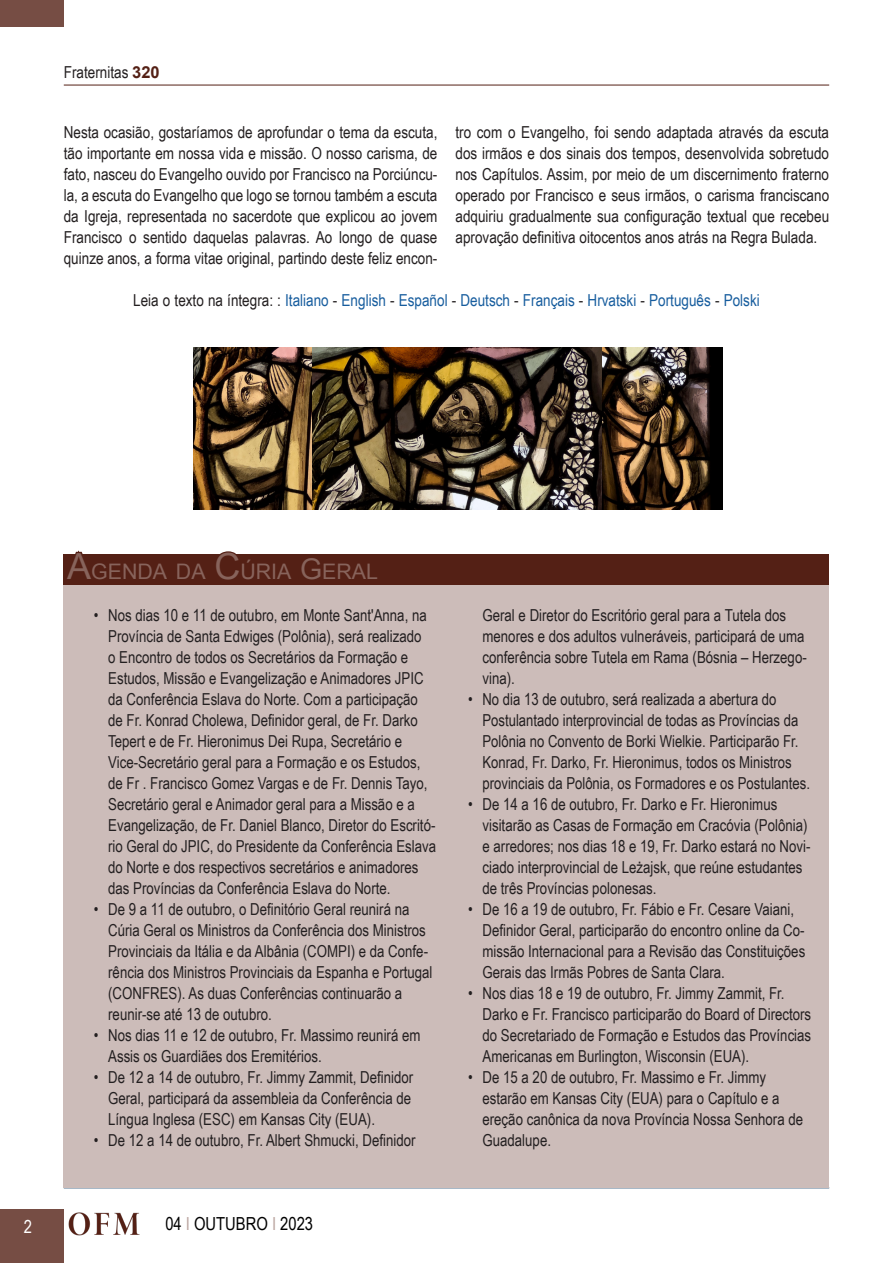
<style>
.page{position:relative;width:893px;height:1263px;background:#fff}
.page>*{position:absolute;margin:0;border:0;box-sizing:border-box;transform-origin:0 0}
.Titolo_piccolo{font:21.3px "Arial";color:#87635b}
.t1{font:18px "Arial Narrow";color:#000}
.t2{font:18px "Arial Narrow";color:#fff}
.Testo_normal{font:16.5px/21px "Arial Narrow";color:#231f20}
.Titolo{font:16.5px "Arial Narrow";color:#175d9e}
.s1{font-family:"Arial";font-weight:700;color:#542015}
.s2{color:#231f20}
.s3{font-size:36px;color:#542015}
.s4{font-size:28.5px}
.s5{color:#bba6a1}
</style>
<div class="page">
<div style="left:0;top:1209px;width:64px;height:54px;background:#764d44"></div>
<hr style="left:64px;top:85px;width:765px;height:1px;background:#542015">
<div style="left:0;top:0;width:64px;height:27px;background:#764d44"></div>
<img style="left:69px;top:1212px;width:71px;height:24px">
<hr style="left:64px;top:1187px;width:765px;height:1px;background:#0a3963">
<div style="left:64px;top:579px;width:765px;height:608px;background:#ccbcb9"></div>
<img style="left:312px;top:348px;width:410px;height:162px">
<img style="left:194px;top:348px;width:118px;height:162px">
<div style="left:64px;top:554px;width:765px;height:30px;background:#542015"></div>
<p class="Testo_normal" style="left:64px;top:61px;width:97px">Fraternitas <span class="s1">320</span></p>
<p class="Testo_normal" style="left:64px;top:121px;width:375px;text-align:justify">Nesta ocasião, gostaríamos de aprofundar o tema da escuta, tão importante em nossa vida e missão. O nosso carisma, de fato, nasceu do Evangelho ouvido por Francisco na Porciúncu&shy;la, a escuta do Evangelho que logo se tornou também a escuta da Igreja, representada no sacerdote que explicou ao jovem Francisco o sentido daquelas palavras. Ao longo de quase quinze anos, a forma vitae original, partindo deste feliz encon-</p>
<p class="Testo_normal" style="left:455px;top:121px;width:375px;text-align:justify">tro com o Evangelho, foi sendo adaptada através da escuta dos irmãos e dos sinais dos tempos, desenvolvida sobretudo nos Capítulos. Assim, por meio de um discernimento fraterno operado por Francisco e seus irmãos, o carisma franciscano adquiriu gradualmente sua configuração textual que recebeu aprovação definitiva oitocentos anos atrás na Regra Bulada.</p>
<p class="Titolo" style="left:133px;top:288px;width:628px"><span class="s2">Leia o texto na íntegra: :</span> Italiano <span class="s2">-</span> English <span class="s2">-</span> Español <span class="s2">-</span> Deutsch <span class="s2">-</span> Français <span class="s2">-</span> Hrvatski <span class="s2">-</span> Português <span class="s2">-</span> Polski</p>
<p class="t2" style="left:24px;top:1213px;width:10px">2</p>
<p class="Titolo_piccolo" style="left:67px;top:558px;width:312px"><span class="s3">A</span>genda da <span class="s3">C</span>úria <span class="s4">G</span>eral</p>
<p class="Testo_normal" style="left:108px;top:604px;width:329px;text-indent:-14px">• Nos dias 10 e 11 de outubro, em Monte Sant'Anna, na Província de Santa Edwiges (Polônia), será realizado<br>o Encontro de todos os Secretários da Formação e Estudos, Missão e Evangelização e Animadores JPIC da Conferência Eslava do Norte. Com a participação de Fr. Konrad Cholewa, Definidor geral, de Fr. Darko Tepert e de Fr. Hieronimus Dei Rupa, Secretário e Vice-Secretário geral para a Formação e os Estudos, de Fr . Francisco Gomez Vargas e de Fr. Dennis Tayo, Secretário geral e Animador geral para a Missão e a Evangelização, de Fr. Daniel Blanco, Diretor do Escritó&shy;rio Geral do JPIC, do Presidente da Conferência Eslava do Norte e dos respectivos secretários e animadores das Províncias da Conferência Eslava do Norte.</p>
<p class="Testo_normal" style="left:108px;top:898px;width:326px;text-indent:-14px">• De 9 a 11 de outubro, o Definitório Geral reunirá na Cúria Geral os Ministros da Conferência dos Ministros Provinciais da Itália e da Albânia (COMPI) e da Confe&shy;rência dos Ministros Provinciais da Espanha e Portugal (CONFRES). As duas Conferências continuarão a reunir-se até 13 de outubro.</p>
<p class="Testo_normal" style="left:108px;top:1024px;width:314px;text-indent:-14px">• Nos dias 11 e 12 de outubro, Fr. Massimo reunirá em<br>Assis os Guardiães dos Eremitérios.</p>
<p class="Testo_normal" style="left:108px;top:1066px;width:307px;text-indent:-14px">• De 12 a 14 de outubro, Fr. Jimmy Zammit, Definidor<br>Geral, participará da assembleia da Conferência de<br>Língua Inglesa (ESC) em Kansas City (EUA).</p>
<p class="Testo_normal" style="left:94px;top:1129px;width:323px">• De 12 a 14 de outubro, Fr. Albert Shmucki, Definidor</p>
<p class="t1" style="left:165px;top:1210px;width:149px">04 <span class="s5">I</span> OUTUBRO <span class="s5">I</span> 2023</p>
<p class="Testo_normal" style="left:482px;top:604px;width:326px">Geral e Diretor do Escritório geral para a Tutela dos menores e dos adultos vulneráveis, participará de uma conferência sobre Tutela em Rama (Bósnia – Herzego&shy;vina).</p>
<p class="Testo_normal" style="left:482px;top:688px;width:329px;text-indent:-14px">• No dia 13 de outubro, será realizada a abertura do Postulantado interprovincial de todas as Províncias da Polônia no Convento de Borki Wielkie. Participarão Fr.<br>Konrad, Fr. Darko, Fr. Hieronimus, todos os Ministros provinciais da Polônia, os Formadores e os Postulantes.</p>
<p class="Testo_normal" style="left:482px;top:793px;width:330px;text-indent:-14px">• De 14 a 16 de outubro, Fr. Darko e Fr. Hieronimus visitarão as Casas de Formação em Cracóvia (Polônia) e arredores; nos dias 18 e 19, Fr. Darko estará no Novi&shy;ciado interprovincial de Leżajsk, que reúne estudantes de três Províncias polonesas.</p>
<p class="Testo_normal" style="left:482px;top:898px;width:324px;text-indent:-14px">• De 16 a 19 de outubro, Fr. Fábio e Fr. Cesare Vaiani, Definidor Geral, participarão do encontro online da Co&shy;missão Internacional para a Revisão das Constituições Gerais das Irmãs Pobres de Santa Clara.</p>
<p class="Testo_normal" style="left:482px;top:982px;width:330px;text-indent:-14px">• Nos dias 18 e 19 de outubro, Fr. Jimmy Zammit, Fr.<br>Darko e Fr. Francisco participarão do Board of Directors do Secretariado de Formação e Estudos das Províncias Americanas em Burlington, Wisconsin (EUA).</p>
<p class="Testo_normal" style="left:482px;top:1066px;width:322px;text-indent:-14px">• De 15 a 20 de outubro, Fr. Massimo e Fr. Jimmy estarão em Kansas City (EUA) para o Capítulo e a ereção canônica da nova Província Nossa Senhora de Guadalupe.</p>
</div>
